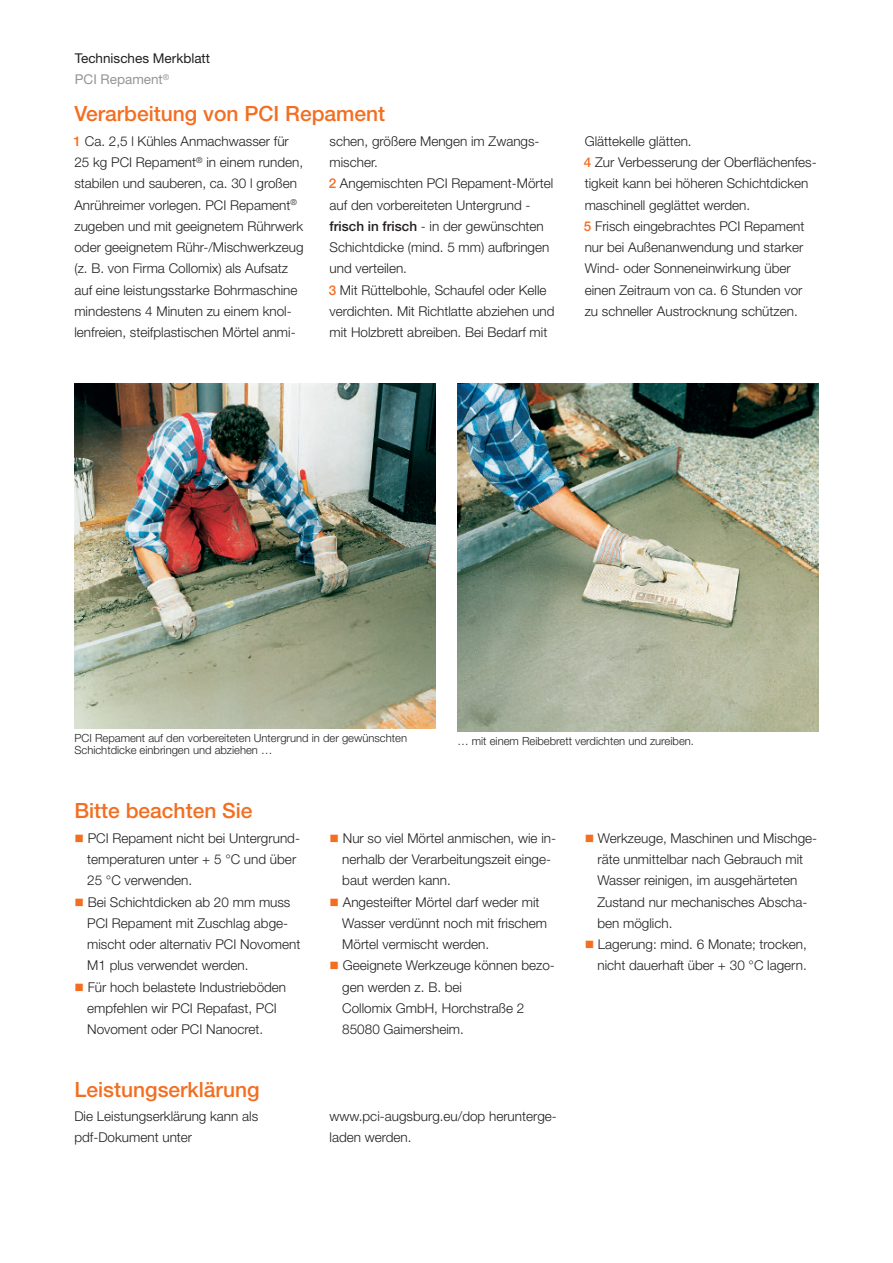
<style>
.page{position:relative;width:893px;height:1263px;background:#fff}
.page>*{position:absolute;margin:0;border:0;box-sizing:border-box;transform-origin:0 0}
.t1{font:500 21px "Helvetica Neue LT Pro";color:#f36e21}
.t2{font:300 13.5px/21.3px "Helvetica Neue LT Pro";color:#231f20}
.t3{font:13.5px/21.3px "Helvetica Neue LT Pro";color:#231f20}
.t4{font:300 11.25px/12px "Helvetica Neue LT Pro";color:#231f20}
.s1{color:#939598}
.s2{font-weight:500;color:#f36e21}
.s3{font-weight:500}
.s4{color:#f36e21}
</style>
<div class="page">
<img style="left:74px;top:383px;width:362px;height:345px">
<img style="left:457px;top:383px;width:362px;height:349px">
<p class="t3" style="left:75px;top:49px;width:137px">Technisches Merkblatt<br><span class="s1">PCI Repament</span><sup>®</sup></p>
<h1 class="t1" style="left:74px;top:106px;width:312px">Verarbeitung von PCI Repament</h1>
<p class="t2" style="left:74px;top:132px;width:231px"><span class="s2">1</span> Ca. 2,5 l Kühles Anmachwasser für 25 kg PCI Repament<sup>®</sup> in einem runden, stabilen und sauberen, ca. 30 l großen Anrühreimer vorlegen. PCI Repament<sup>® </sup>zugeben und mit geeignetem Rührwerk oder geeignetem Rühr-/Mischwerkzeug (z. B. von Firma Collomix) als Aufsatz auf eine leistungsstarke Bohrmaschine mindestens 4 Minuten zu einem knol&shy;lenfreien, steifplastischen Mörtel anmi-</p>
<p class="t2" style="left:329px;top:132px;width:227px">schen, größere Mengen im Zwangs&shy;mischer.<br><span class="s2">2</span> Angemischten PCI Repament-Mörtel auf den vorbereiteten Untergrund - <span class="s3">frisch in frisch</span> - in der gewünschten<br>Schichtdicke (mind. 5 mm) aufbringen und verteilen.<br><span class="s2">3</span> Mit Rüttelbohle, Schaufel oder Kelle verdichten. Mit Richtlatte abziehen und mit Holzbrett abreiben. Bei Bedarf mit</p>
<p class="t2" style="left:584px;top:132px;width:234px">Glättekelle glätten.<br><span class="s2">4</span> Zur Verbesserung der Oberflächenfes&shy;tigkeit kann bei höheren Schichtdicken maschinell geglättet werden.<br><span class="s2">5</span> Frisch eingebrachtes PCI Repament nur bei Außenanwendung und starker Wind- oder Sonneneinwirkung über einen Zeitraum von ca. 6 Stunden vor zu schneller Austrocknung schützen.</p>
<p class="t4" style="left:74px;top:733px;width:334px">PCI Repament auf den vorbereiteten Untergrund in der gewünschten<br>Schichtdicke einbringen und abziehen …</p>
<p class="t4" style="left:457px;top:736px;width:238px">… mit einem Reibebrett verdichten und zureiben.</p>
<h1 class="t1" style="left:74px;top:803px;width:180px">Bitte beachten Sie</h1>
<p class="t2" style="left:87px;top:829px;width:214px;text-indent:-13px"><span class="s4">■</span> PCI Repament nicht bei Untergrund&shy;temperaturen unter + 5 °C und über<br>25 °C verwenden.</p>
<p class="t2" style="left:87px;top:892px;width:215px;text-indent:-13px"><span class="s4">■</span> Bei Schichtdicken ab 20 mm muss<br>PCI Repament mit Zuschlag abge&shy;mischt oder alternativ PCI Novoment<br>M1 plus verwendet werden.</p>
<p class="t2" style="left:87px;top:977px;width:201px;text-indent:-13px"><span class="s4">■</span> Für hoch belastete Industrieböden empfehlen wir PCI Repafast, PCI<br>Novoment oder PCI Nanocret.</p>
<h1 class="t1" style="left:74px;top:1081px;width:187px">Leistungserklärung</h1>
<p class="t2" style="left:342px;top:829px;width:215px;text-indent:-13px"><span class="s4">■</span> Nur so viel Mörtel anmischen, wie in&shy;nerhalb der Verarbeitungszeit einge&shy;baut werden kann.</p>
<p class="t2" style="left:342px;top:892px;width:206px;text-indent:-13px"><span class="s4">■</span> Angesteifter Mörtel darf weder mit<br>Wasser verdünnt noch mit frischem<br>Mörtel vermischt werden.</p>
<p class="t2" style="left:342px;top:956px;width:214px;text-indent:-13px"><span class="s4">■</span> Geeignete Werkzeuge können bezo&shy;gen werden z. B. bei<br>Collomix GmbH, Horchstraße 2<br>85080 Gaimersheim.</p>
<p class="t2" style="left:74px;top:1107px;width:185px">Die Leistungserklärung kann als pdf-Dokument unter</p>
<p class="t2" style="left:330px;top:1107px;width:229px">www.pci-augsburg.eu/dop herunterge&shy;laden werden.</p>
<p class="t2" style="left:597px;top:829px;width:221px;text-indent:-13px"><span class="s4">■</span> Werkzeuge, Maschinen und Mischge&shy;räte unmittelbar nach Gebrauch mit<br>Wasser reinigen, im ausgehärteten<br>Zustand nur mechanisches Abscha&shy;ben möglich.</p>
<p class="t2" style="left:585px;top:935px;width:224px;text-align:right"><span class="s4">■</span> Lagerung: mind. 6 Monate; trocken, nicht dauerhaft über + 30 °C lagern.</p>
</div>
